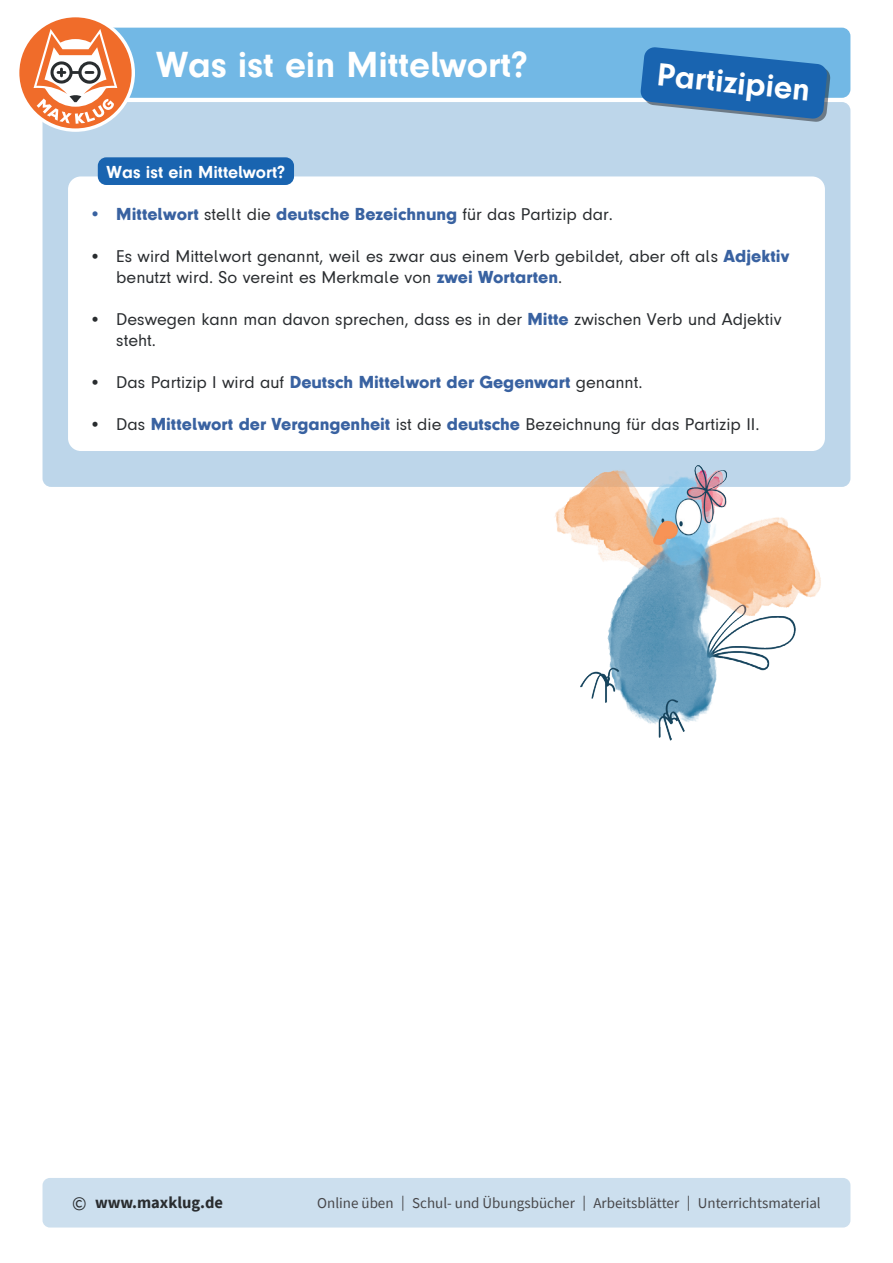
<style>
.page{position:relative;width:893px;height:1263px;background:#fff}
.page>*{position:absolute;margin:0;border:0;box-sizing:border-box;transform-origin:0 0}
.t1{font:700 37.5px "Mk Druckschrift N";color:#fff}
.t2{font:700 33px "Mk Druckschrift N";color:#fff}
.t3{font:18px/21px "Mk Druckschrift N";color:#292c2f}
.t4{font:18px "Mk Druckschrift N bl";color:#3962a1}
.t5{font:700 18px "Mk Druckschrift N";color:#fff}
.t6{font:700 16.5px "Source Sans Pro";color:#292c2f}
.t7{font:15px "Source Sans Pro";color:#47474a}
.s1{font-family:"Mk Druckschrift N";color:#292c2f}
.s2{font-family:"Mk Druckschrift N bl";color:#3962a1}
.s3{font-weight:400;font-size:19.5px}
</style>
<div class="page">
<div style="left:43px;top:102px;width:807px;height:385px;background:#bdd6ea;border-radius:9px"></div>
<div style="left:75px;top:28px;width:775px;height:70px;background:#72b8e5;border-radius:9px"></div>
<svg style="left:640px;top:47px;width:191px;height:75px"></svg>
<div style="left:43px;top:1178px;width:807px;height:49px;background:#ccdfee;border-radius:7px"></div>
<svg style="left:19px;top:17px;width:116px;height:115px"></svg>
<img style="left:555px;top:465px;width:266px;height:276px">
<div style="left:68px;top:176px;width:757px;height:275px;background:#fff;border-radius:13px"></div>
<div style="left:98px;top:157px;width:196px;height:28px;background:#1964b0;border-radius:9px"></div>
<h1 class="t1" style="left:156px;top:43px;width:373px">Was ist ein Mittelwort?</h1>
<p class="t5" style="left:107px;top:162px;width:180px">Was ist ein Mittelwort?</p>
<h2 class="t2" style="left:659px;top:56px;width:155px;rotate:6deg">Partizipien</h2>
<p class="t4" style="left:89px;top:204px;width:525px">• Mittelwort <span class="s1">stellt die</span> deutsche Bezeichnung <span class="s1">für das Partizip dar.</span></p>
<p class="t3" style="left:116px;top:246px;width:675px;text-indent:-27px">• Es wird Mittelwort genannt, weil es zwar aus einem Verb gebildet, aber oft als <span class="s2">Adjektiv </span>benutzt wird. So vereint es Merkmale von <span class="s2">zwei Wortarten</span>.</p>
<p class="t3" style="left:116px;top:309px;width:667px;text-indent:-27px">• Deswegen kann man davon sprechen, dass es in der <span class="s2">Mitte</span> zwischen Verb und Adjektiv steht.</p>
<p class="t4" style="left:89px;top:372px;width:555px"><span class="s1">• Das Partizip I wird auf</span> Deutsch Mittelwort der Gegenwart <span class="s1">genannt.</span></p>
<p class="t3" style="left:89px;top:414px;width:672px">• Das <span class="s2">Mittelwort der Vergangenheit</span> ist die <span class="s2">deutsche</span> Bezeichnung für das Partizip II.</p>
<p class="t6" style="left:72px;top:1191px;width:152px"><span class="s3">©</span> www.maxklug.de</p>
<p class="t7" style="left:317px;top:1194px;width:505px">Online üben | Schul- und Übungsbücher | Arbeitsblätter | Unterrichtsmaterial</p>
</div>
